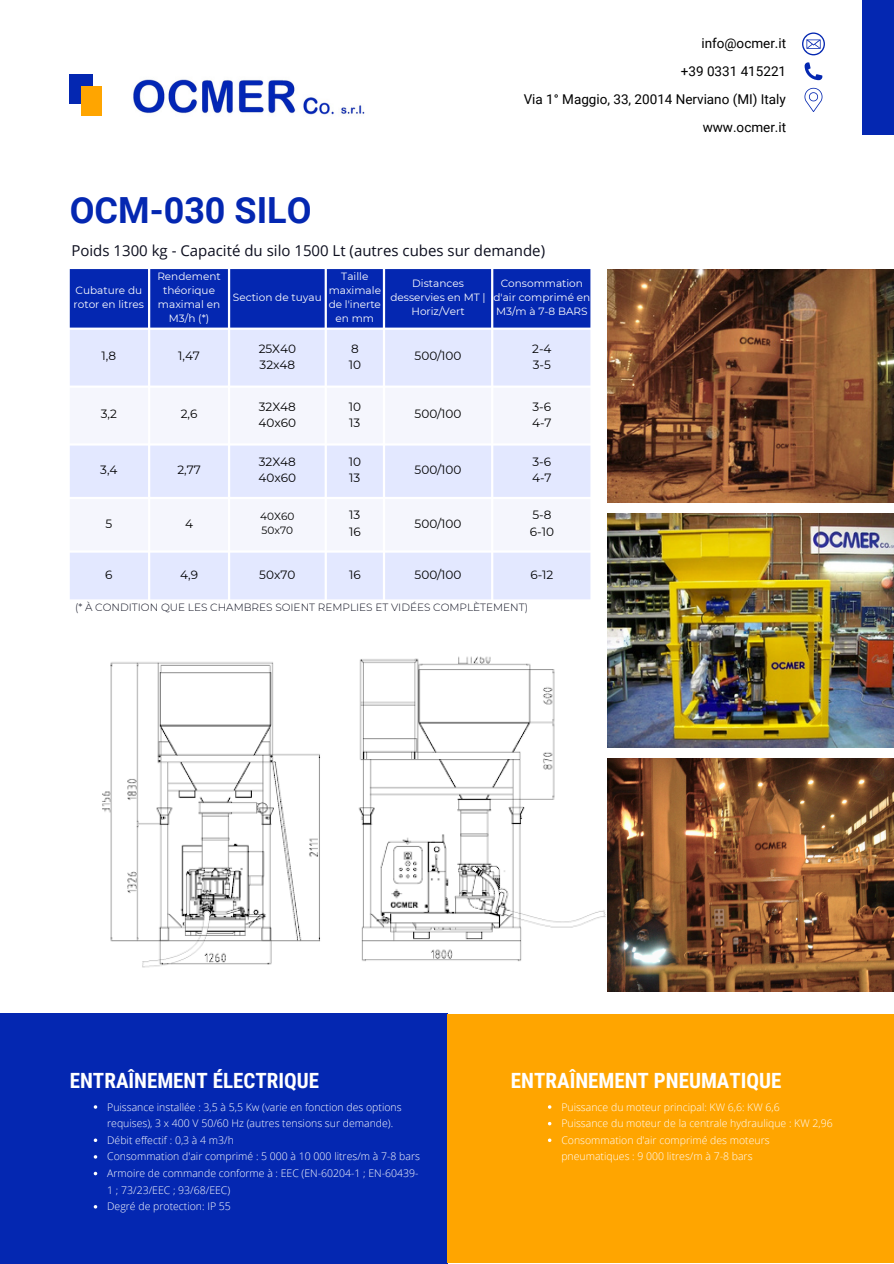
<style>
.page{position:relative;width:894px;height:1264px;background:#fff}
.page>*{position:absolute;margin:0;border:0;box-sizing:border-box;transform-origin:0 0}
.t1{font:700 36px "Roboto";color:#0427b1}
.t2{font:700 21px "Roboto Condensed";color:#fff}
.t3{font:15px "Open Sans";color:#0c0e1e}
.t4{font:13.5px "Roboto";color:#000}
.t5{font:12px "Montserrat";color:#000}
.t6{font:300 10.5px/16.6px "Open Sans";color:#fff}
.t7{font:10.5px/14px "Montserrat";color:#fefefe;text-align:center}
.t8{font:300 10.5px "Montserrat";color:#0c0e1e}
.t9{font:10.5px "Montserrat";color:#000}
</style>
<div class="page">
<img style="left:102px;top:656px;width:530px;height:336px">
<img style="left:607px;top:269px;width:286px;height:233px">
<img style="left:607px;top:513px;width:286px;height:234px">
<img style="left:607px;top:758px;width:286px;height:233px">
<div style="left:70px;top:74px;width:23px;height:30px;background:#0427b1"></div>
<div style="left:81px;top:86px;width:21px;height:29px;background:#ffa500"></div>
<div style="left:862px;top:0;width:31px;height:135px;background:#0427b1"></div>
<div style="left:0;top:1013px;width:447px;height:250px;background:#0427b1"></div>
<div style="left:446px;top:1014px;width:446px;height:249px;background:#ffa500"></div>
<img style="left:133px;top:79px;width:232px;height:36px">
<svg style="left:802px;top:32px;width:22px;height:23px"></svg>
<svg style="left:804px;top:62px;width:18px;height:18px"></svg>
<svg style="left:804px;top:88px;width:18px;height:24px"></svg>
<div style="left:70px;top:269px;width:520px;height:58px;background:#0427b1"></div>
<svg style="left:70px;top:330px;width:520px;height:269px;background:#e4e9fe"></svg>
<svg style="left:70px;top:388px;width:520px;height:162px;fill:#f5f6fd"></svg>
<h3 class="t4" style="left:701px;top:36px;width:86px">info@ocmer.it</h3>
<h3 class="t4" style="left:680px;top:64px;width:107px">+39 0331 415221</h3>
<h3 class="t4" style="left:523px;top:92px;width:264px">Via 1° Maggio, 33, 20014 Nerviano (MI) Italy</h3>
<p class="t1" style="left:70px;top:189px;width:243px">OCM-030 SILO</p>
<p class="t3" style="left:71px;top:240px;width:475px">Poids 1300 kg - Capacité du silo 1500 Lt (autres cubes sur demande)</p>
<p class="t7" style="left:74px;top:283px;width:72px;text-align:left">Cubature du rotor en litres</p>
<p class="t7" style="left:157px;top:269px;width:65px">Rendement théorique maximal en<br>M3/h (*)</p>
<p class="t5" style="left:102px;top:349px;width:16px">1,8</p>
<p class="t5" style="left:178px;top:349px;width:23px">1,47</p>
<h1 class="t7" style="left:233px;top:290px;width:90px">Section de tuyau</h1>
<h3 class="t7" style="left:328px;top:269px;width:54px">Taille maximale de l'inerte en mm</h3>
<p class="t7" style="left:390px;top:276px;width:97px">Distances desservies en MT |<br>Horiz/Vert</p>
<p class="t7" style="left:493px;top:276px;width:98px">Consommation d'air comprimé en<br>M3/m à 7-8 BARS</p>
<p class="t5" style="left:259px;top:341px;width:39px">25X40</p>
<p class="t5" style="left:259px;top:357px;width:37px">32x48</p>
<p class="t5" style="left:351px;top:341px;width:9px">8</p>
<p class="t5" style="left:348px;top:357px;width:14px">10</p>
<p class="t5" style="left:414px;top:349px;width:48px">500/100</p>
<p class="t5" style="left:532px;top:341px;width:21px">2-4</p>
<p class="t5" style="left:532px;top:357px;width:20px">3-5</p>
<p class="t5" style="left:101px;top:407px;width:18px">3,2</p>
<p class="t5" style="left:181px;top:407px;width:18px">2,6</p>
<p class="t5" style="left:259px;top:399px;width:39px">32X48</p>
<p class="t5" style="left:258px;top:415px;width:39px">40x60</p>
<p class="t5" style="left:348px;top:399px;width:14px">10</p>
<p class="t5" style="left:349px;top:415px;width:13px">13</p>
<p class="t5" style="left:414px;top:407px;width:48px">500/100</p>
<p class="t5" style="left:532px;top:399px;width:20px">3-6</p>
<p class="t5" style="left:532px;top:415px;width:21px">4-7</p>
<p class="t5" style="left:100px;top:463px;width:19px">3,4</p>
<p class="t5" style="left:177px;top:463px;width:25px">2,77</p>
<p class="t5" style="left:259px;top:454px;width:39px">32X48</p>
<p class="t5" style="left:258px;top:471px;width:39px">40x60</p>
<p class="t5" style="left:348px;top:454px;width:14px">10</p>
<p class="t5" style="left:349px;top:471px;width:13px">13</p>
<p class="t5" style="left:414px;top:463px;width:48px">500/100</p>
<p class="t5" style="left:532px;top:454px;width:20px">3-6</p>
<p class="t5" style="left:532px;top:471px;width:21px">4-7</p>
<p class="t5" style="left:105px;top:516px;width:8px">5</p>
<p class="t5" style="left:185px;top:516px;width:9px">4</p>
<p class="t9" style="left:260px;top:510px;width:36px">40X60</p>
<p class="t9" style="left:261px;top:524px;width:33px">50x70</p>
<p class="t5" style="left:349px;top:507px;width:13px">13</p>
<p class="t5" style="left:349px;top:524px;width:13px">16</p>
<p class="t5" style="left:414px;top:516px;width:48px">500/100</p>
<p class="t5" style="left:532px;top:507px;width:21px">5-8</p>
<p class="t5" style="left:529px;top:524px;width:26px">6-10</p>
<p class="t5" style="left:105px;top:567px;width:9px">6</p>
<p class="t5" style="left:180px;top:567px;width:19px">4,9</p>
<p class="t5" style="left:259px;top:567px;width:38px">50x70</p>
<p class="t5" style="left:349px;top:567px;width:13px">16</p>
<p class="t5" style="left:414px;top:567px;width:48px">500/100</p>
<p class="t5" style="left:530px;top:567px;width:25px">6-12</p>
<p class="t8" style="left:75px;top:600px;width:454px">(* À CONDITION QUE LES CHAMBRES SOIENT REMPLIES ET VIDÉES COMPLÈTEMENT)</p>
<p class="t4" style="left:702px;top:119px;width:85px">www.ocmer.it</p>
<p class="t2" style="left:70px;top:1068px;width:251px">ENTRAÎNEMENT ÉLECTRIQUE</p>
<h2 class="t2" style="left:511px;top:1068px;width:272px">ENTRAÎNEMENT PNEUMATIQUE</h2>
<p class="t6" style="left:107px;top:1098px;width:296px">Puissance installée : 3,5 à 5,5 Kw (varie en fonction des options requises), 3 x 400 V 50/60 Hz (autres tensions sur demande).</p>
<h4 class="t6" style="left:107px;top:1131px;width:128px">Débit effectif : 0,3 à 4 m3/h</h4>
<p class="t6" style="left:107px;top:1147px;width:314px">Consommation d'air comprimé : 5 000 à 10 000 litres/m à 7-8 bars</p>
<h2 class="t6" style="left:107px;top:1164px;width:313px">Armoire de commande conforme à : EEC (EN-60204-1 ; EN-60439-<br>1 ; 73/23/EEC ; 93/68/EEC)</h2>
<p class="t6" style="left:107px;top:1197px;width:125px">Degré de protection: IP 55</p>
<p class="t6" style="left:561px;top:1098px;width:220px">Puissance du moteur principal: KW 6,6: KW 6,6</p>
<p class="t6" style="left:561px;top:1114px;width:273px">Puissance du moteur de la centrale hydraulique : KW 2,96</p>
<p class="t6" style="left:561px;top:1131px;width:210px">Consommation d'air comprimé des moteurs pneumatiques : 9 000 litres/m à 7-8 bars</p>
</div>
